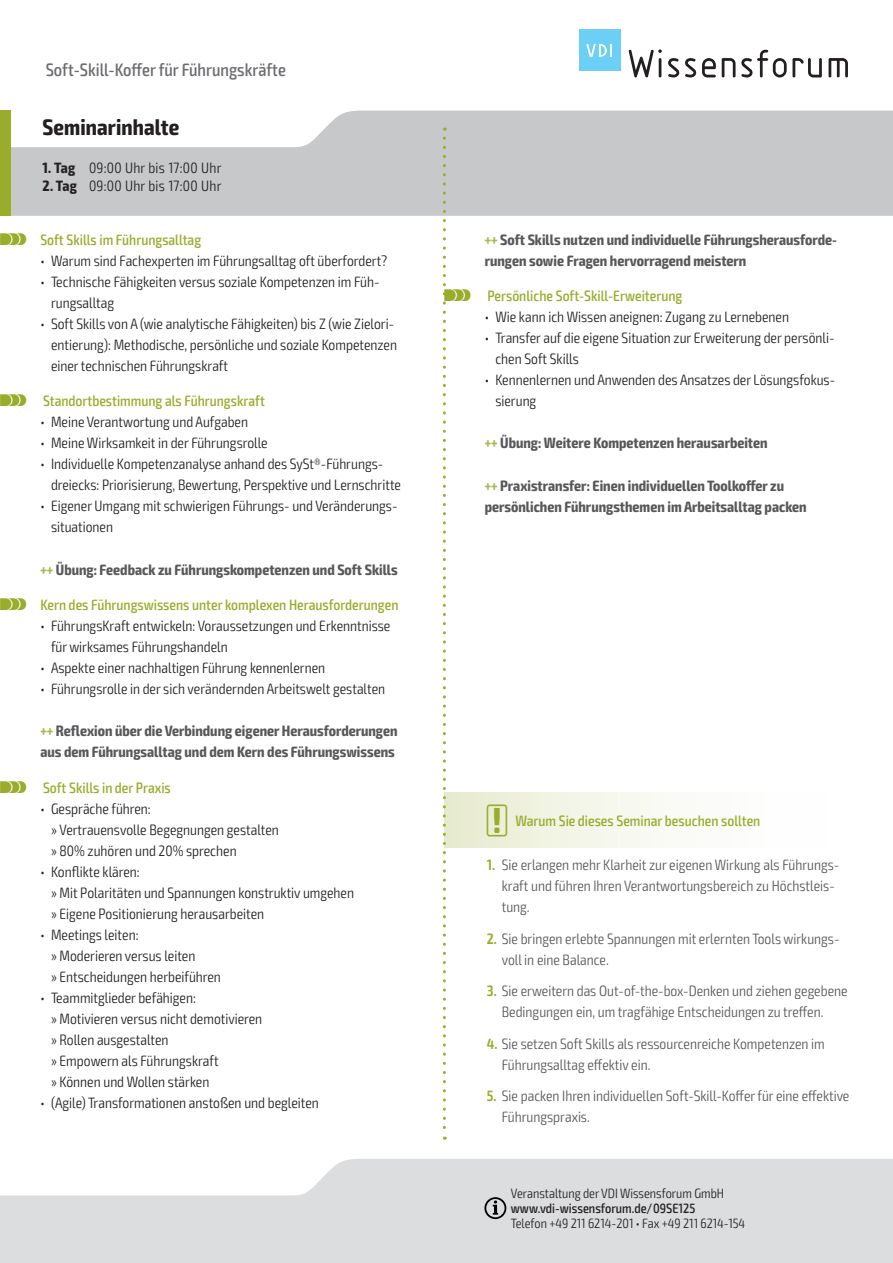
<style>
.page{position:relative;width:893px;height:1263px;background:#fff}
.page>*{position:absolute;margin:0;border:0;box-sizing:border-box;transform-origin:0 0}
.t1{font:700 condensed 22.5px "Exo 2";letter-spacing:.005em;color:#231f20}
.t2{font:500 condensed 18px "Exo 2";color:#6c6d70}
.t3{font:300 condensed 15px/21px "Exo 2";color:#231f20}
.t4{font:300 condensed 15px/21px "Exo 2";color:#57585a}
.t5{font:700 condensed 15px/21px "Exo 2";color:#57585a}
.t6{font:500 condensed 15px "Exo 2";color:#9aac2c}
.t7{font:300 condensed 15px "Exo 2";letter-spacing:.02em;color:#231f20}
.t8{font:300 condensed 13.5px "Exo 2";color:#231f20}
.t9{font:500 condensed 13.5px "Exo 2";color:#231f20}
.s1{font-weight:700}
.s2{font-family:"VDI Iconset S4 A Regular";font-weight:400;font-stretch:normal}
.s3{color:#abb852}
.s4{font-weight:600;color:#9aac2c}
</style>
<div class="page">
<svg style="left:0;top:1159px;width:893px;height:104px;background:#e0e1e3"></svg>
<svg style="left:11px;top:111px;width:882px;height:105px;background:#cdced0"></svg>
<div style="left:0;top:111px;width:11px;height:105px;background:#9aac2c"></div>
<svg style="left:484px;top:1197px;width:22px;height:22px"></svg>
<svg style="left:629px;top:49px;width:33px;height:28px"></svg>
<svg style="left:668px;top:58px;width:11px;height:19px"></svg>
<svg style="left:685px;top:58px;width:11px;height:19px"></svg>
<svg style="left:702px;top:58px;width:14px;height:19px"></svg>
<svg style="left:722px;top:58px;width:13px;height:19px"></svg>
<svg style="left:741px;top:50px;width:81px;height:27px"></svg>
<svg style="left:828px;top:58px;width:20px;height:19px"></svg>
<div style="left:579px;top:30px;width:41px;height:41px;background:#6bcff6"></div>
<svg style="left:586px;top:44px;width:26px;height:13px"></svg>
<div style="left:444px;top:792px;width:406px;height:55px;background:linear-gradient(to right,#eaedd5,#fff)"></div>
<svg style="left:443px;top:138px;width:3px;height:1002px"></svg>
<p class="t2" style="left:46px;top:59px;width:242px">Soft-Skill-Koffer für Führungskräfte</p>
<h1 class="t1" style="left:43px;top:113px;width:138px">Seminarinhalte</h1>
<p class="t7" style="left:43px;top:159px;width:181px"><span class="s1">1. Tag</span> 09:00 Uhr bis 17:00 Uhr</p>
<p class="t7" style="left:43px;top:177px;width:181px"><span class="s1">2. Tag</span> 09:00 Uhr bis 17:00 Uhr</p>
<p class="t6" style="left:0;top:230px;width:203px"><span class="s2">S</span> Soft Skills im Führungsalltag</p>
<p class="t3" style="left:40px;top:250px;width:348px">• Warum sind Fachexperten im Führungsalltag oft überfordert?</p>
<p class="t3" style="left:51px;top:271px;width:330px;text-indent:-11px">• Technische Fähigkeiten versus soziale Kompetenzen im Füh&shy;rungsalltag</p>
<p class="t3" style="left:51px;top:313px;width:348px;text-indent:-11px">• Soft Skills von A (wie analytische Fähigkeiten) bis Z (wie Zielori&shy;entierung): Methodische, persönliche und soziale Kompetenzen einer technischen Führungskraft</p>
<p class="t6" style="left:0;top:392px;width:266px"><span class="s2">S</span> Standortbestimmung als Führungskraft</p>
<p class="t3" style="left:40px;top:412px;width:209px">• Meine Verantwortung und Aufgaben</p>
<p class="t3" style="left:40px;top:433px;width:229px">• Meine Wirksamkeit in der Führungsrolle</p>
<p class="t3" style="left:51px;top:454px;width:351px;text-indent:-11px">• Individuelle Kompetenzanalyse anhand des SySt®-Führungs&shy;dreiecks: Priorisierung, Bewertung, Perspektive und Lernschritte</p>
<p class="t3" style="left:51px;top:496px;width:348px;text-indent:-11px">• Eigener Umgang mit schwierigen Führungs- und Veränderungs&shy;situationen</p>
<p class="t5" style="left:40px;top:559px;width:359px"><span class="s3">+++</span> Übung: Feedback zu Führungskompetenzen und Soft Skills</p>
<p class="t6" style="left:0;top:596px;width:400px"><span class="s2">S</span> Kern des Führungswissens unter komplexen Herausforderungen</p>
<p class="t3" style="left:51px;top:616px;width:341px;text-indent:-11px">• FührungsKraft entwickeln: Voraussetzungen und Erkenntnisse für wirksames Führungshandeln</p>
<p class="t3" style="left:40px;top:658px;width:286px">• Aspekte einer nachhaltigen Führung kennenlernen</p>
<p class="t3" style="left:40px;top:679px;width:346px">• Führungsrolle in der sich verändernden Arbeitswelt gestalten</p>
<p class="t5" style="left:40px;top:721px;width:359px"><span class="s3">+++</span> Reflexion über die Verbindung eigener Herausforderungen aus dem Führungsalltag und dem Kern des Führungswissens</p>
<p class="t6" style="left:0;top:779px;width:172px"><span class="s2">S</span> Soft Skills in der Praxis</p>
<p class="t3" style="left:51px;top:799px;width:229px;text-indent:-11px">• Gespräche führen:<br>» Vertrauensvolle Begegnungen gestalten » 80% zuhören und 20% sprechen</p>
<p class="t3" style="left:51px;top:862px;width:305px;text-indent:-11px">• Konflikte klären:<br>» Mit Polaritäten und Spannungen konstruktiv umgehen » Eigene Positionierung herausarbeiten</p>
<p class="t3" style="left:51px;top:925px;width:171px;text-indent:-11px">• Meetings leiten:<br>» Moderieren versus leiten<br>» Entscheidungen herbeiführen</p>
<p class="t3" style="left:51px;top:988px;width:213px;text-indent:-11px">• Teammitglieder befähigen:<br>» Motivieren versus nicht demotivieren » Rollen ausgestalten<br>» Empowern als Führungskraft<br>» Können und Wollen stärken</p>
<p class="t3" style="left:40px;top:1093px;width:280px">• (Agile) Transformationen anstoßen und begleiten</p>
<p class="t5" style="left:485px;top:229px;width:354px"><span class="s3">+++</span> Soft Skills nutzen und individuelle Führungsherausforde&shy;rungen sowie Fragen hervorragend meistern</p>
<p class="t6" style="left:444px;top:287px;width:239px"><span class="s2">S</span> Persönliche Soft-Skill-Erweiterung</p>
<p class="t3" style="left:485px;top:307px;width:306px">• Wie kann ich Wissen aneignen: Zugang zu Lernebenen</p>
<p class="t3" style="left:495px;top:328px;width:341px;text-indent:-11px">• Transfer auf die eigene Situation zur Erweiterung der persönli&shy;chen Soft Skills</p>
<p class="t3" style="left:495px;top:370px;width:341px;text-indent:-11px">• Kennenlernen und Anwenden des Ansatzes der Lösungsfokus&shy;sierung</p>
<p class="t5" style="left:485px;top:433px;width:284px"><span class="s3">+++</span> Übung: Weitere Kompetenzen herausarbeiten</p>
<p class="t5" style="left:485px;top:475px;width:323px"><span class="s3">+++</span> Praxistransfer: Einen individuellen Toolkoffer zu persönlichen Führungsthemen im Arbeitsalltag packen</p>
<p class="t6" style="left:487px;top:812px;width:275px"><span class="s2">!</span> Warum Sie dieses Seminar besuchen sollten</p>
<p class="t4" style="left:502px;top:855px;width:339px;text-indent:-15px"><span class="s4">1.</span> Sie erlangen mehr Klarheit zur eigenen Wirkung als Führungs&shy;kraft und führen Ihren Verantwortungsbereich zu Höchstleis&shy;tung.</p>
<p class="t4" style="left:502px;top:928px;width:339px;text-indent:-15px"><span class="s4">2.</span> Sie bringen erlebte Spannungen mit erlernten Tools wirkungs&shy;voll in eine Balance.</p>
<p class="t4" style="left:502px;top:981px;width:347px;text-indent:-15px"><span class="s4">3.</span> Sie erweitern das Out-of-the-box-Denken und ziehen gegebene<br>Bedingungen ein, um tragfähige Entscheidungen zu treffen.</p>
<p class="t4" style="left:502px;top:1033px;width:325px;text-indent:-15px"><span class="s4">4.</span> Sie setzen Soft Skills als ressourcenreiche Kompetenzen im<br>Führungsalltag effektiv ein.</p>
<p class="t4" style="left:502px;top:1086px;width:349px;text-indent:-15px"><span class="s4">5.</span> Sie packen Ihren individuellen Soft-Skill-Koffer für eine effektive<br>Führungspraxis.</p>
<p class="t8" style="left:511px;top:1185px;width:215px">Veranstaltung der VDI Wissensforum GmbH</p>
<p class="t9" style="left:511px;top:1200px;width:186px">www.vdi-wissensforum.de/09SE125</p>
<p class="t8" style="left:511px;top:1215px;width:236px">Telefon +49 211 6214-201 • Fax +49 211 6214-154</p>
</div>
